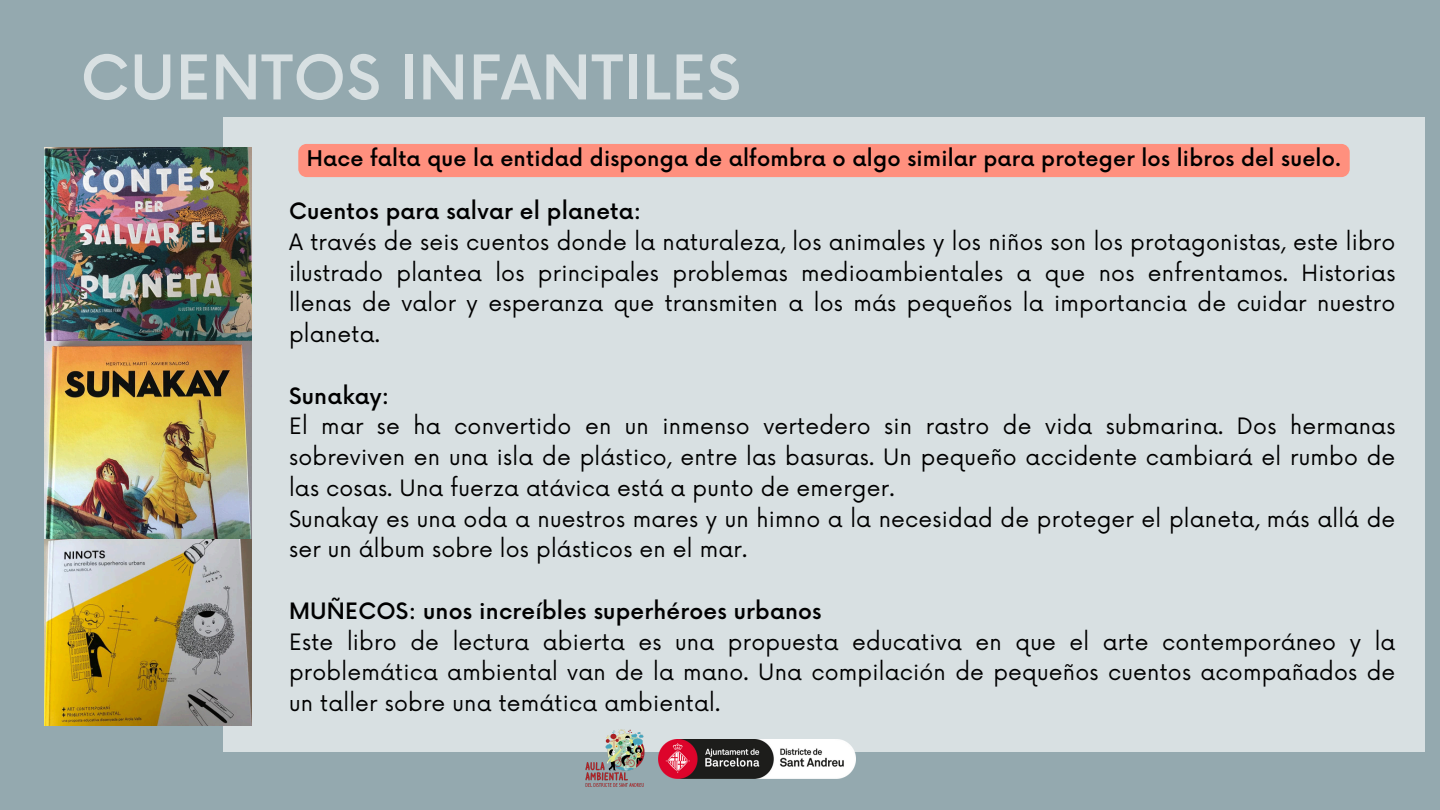
<style>
.page{position:relative;width:1440px;height:810px;background:#94a9af}
.page>*{position:absolute;margin:0;border:0;box-sizing:border-box;transform-origin:0 0}
.t1{font:500 60px "Now";letter-spacing:.01em;color:#d8e0e2}
.t2{font:22px/30.8px "Now";letter-spacing:.01em;color:#000;text-align:justify}
.t3{font:500 22px "Now";letter-spacing:.01em;color:#000}
.t4{font:500 21px "Now";letter-spacing:.01em;color:#000}
</style>
<div class="page">
<div style="left:223px;top:117px;width:1202px;height:635px;background:#d8e0e2"></div>
<div style="left:298px;top:144px;width:1052px;height:33px;background:#ff907e"></div>
<img style="left:45px;top:148px;width:207px;height:577px">
<img style="left:658px;top:739px;width:198px;height:39px">
<img style="left:585px;top:729px;width:60px;height:58px">
<h1 class="t1" style="left:81px;top:45px;width:662px">CUENTOS INFANTILES</h1>
<p class="t4" style="left:307px;top:147px;width:1036px">Hace falta que la entidad disponga de alfombra o algo similar para proteger los libros del suelo.</p>
<h2 class="t3" style="left:289px;top:199px;width:354px">Cuentos para salvar el planeta:</h2>
<p class="t2" style="left:289px;top:228px;width:1108px">A través de seis cuentos donde la naturaleza, los animales y los niños son los protagonistas, este libro ilustrado plantea los principales problemas medioambientales a que nos enfrentamos. Historias llenas de valor y esperanza que transmiten a los más pequeños la importancia de cuidar nuestro planeta.</p>
<p class="t3" style="left:289px;top:384px;width:102px">Sunakay:</p>
<p class="t2" style="left:289px;top:412px;width:1108px">El mar se ha convertido en un inmenso vertedero sin rastro de vida submarina. Dos hermanas sobreviven en una isla de plástico, entre las basuras. Un pequeño accidente cambiará el rumbo de las cosas. Una fuerza atávica está a punto de emerger.</p>
<p class="t2" style="left:289px;top:504px;width:1108px">Sunakay es una oda a nuestros mares y un himno a la necesidad de proteger el planeta, más allá de ser un álbum sobre los plásticos en el mar.</p>
<p class="t3" style="left:289px;top:599px;width:534px">MUÑECOS: unos increíbles superhéroes urbanos</p>
<p class="t2" style="left:289px;top:627px;width:1108px">Este libro de lectura abierta es una propuesta educativa en que el arte contemporáneo y la problemática ambiental van de la mano. Una compilación de pequeños cuentos acompañados de un taller sobre una temática ambiental.</p>
</div>
